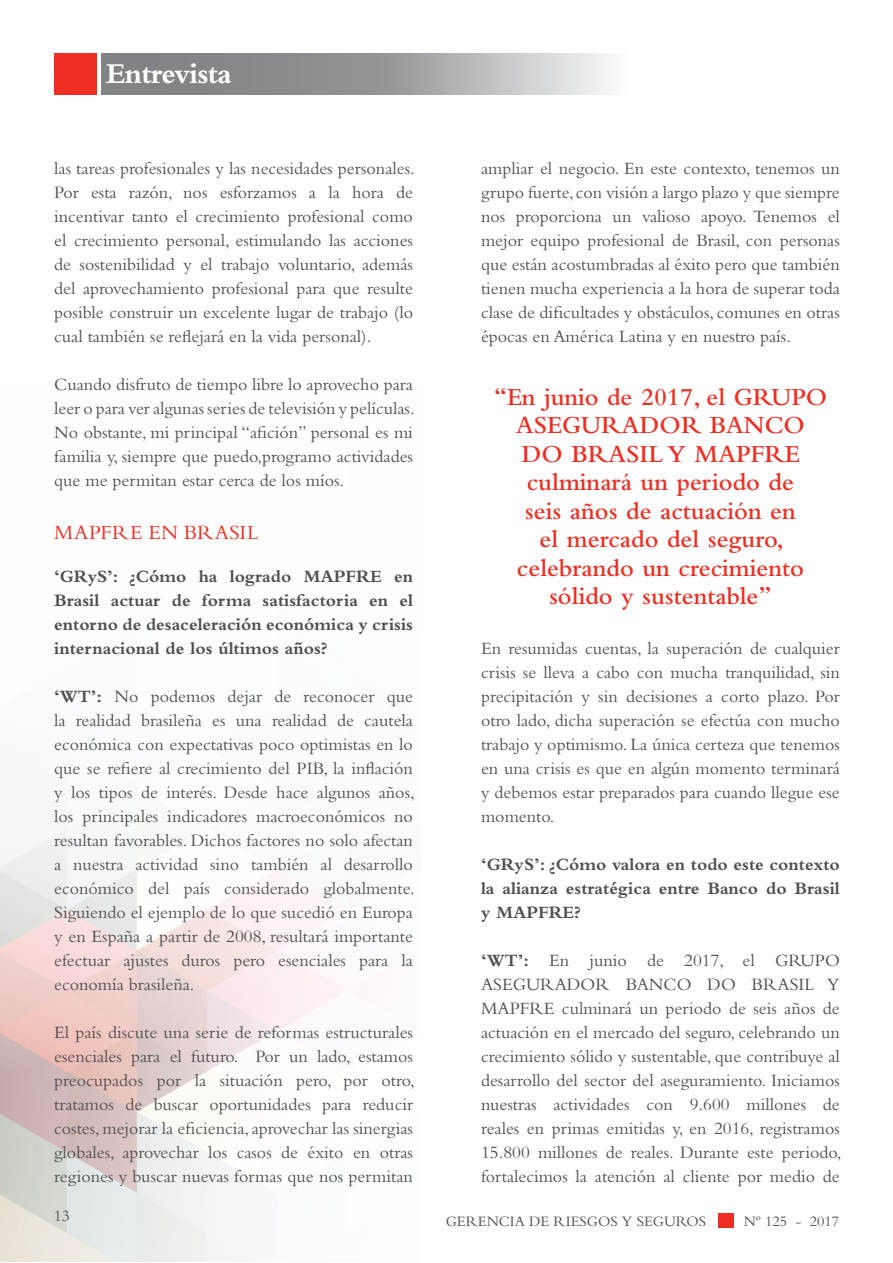
<style>
.page{position:relative;width:893px;height:1263px;background:#fff}
.page>*{position:absolute;margin:0;border:0;box-sizing:border-box;transform-origin:0 0}
.t1{font:700 30px "Bembo Std";letter-spacing:-.025em;color:#fff}
.t2{font:600 25.5px/28.5px "Bembo Std";color:#ee2e22;text-align:center}
.t3{font:21px "Bembo Std";letter-spacing:.02em;color:#ee2e22}
.t4{font:18px/24px "Bembo Std";color:#505052;text-align:justify}
.t5{font:700 18px/24px "Bembo Std";color:#505052;text-align:justify}
.t6{font:16.5px "Bembo Std";color:#505052}
.t7{font:15px "Bembo Std";color:#505052}
.s1{font-weight:700}
</style>
<div class="page">
<svg style="left:0;top:53px;width:423px;height:1209px"></svg>
<div style="left:54px;top:54px;width:43px;height:41px;background:#ee2e22"></div>
<svg style="left:101px;top:54px;width:506px;height:41px"></svg>
<div style="left:718px;top:1213px;width:15px;height:15px;background:#ee2e22"></div>
<h1 class="t1" style="left:106px;top:57px;width:127px">Entrevista</h1>
<p class="t4" style="left:54px;top:156px;width:362px">las tareas profesionales y las necesidades personales.<br>Por esta razón, nos esforzamos a la hora de incentivar tanto el crecimiento profesional como el crecimiento personal, estimulando las acciones de sostenibilidad y el trabajo voluntario, además del aprovechamiento profesional para que resulte posible construir un excelente lugar de trabajo (lo cual también se reflejará en la vida personal).</p>
<p class="t4" style="left:54px;top:372px;width:362px">Cuando disfruto de tiempo libre lo aprovecho para leer o para ver algunas series de televisión y películas.<br>No obstante, mi principal “afición” personal es mi familia y, siempre que puedo,programo actividades que me permitan estar cerca de los míos.</p>
<p class="t3" style="left:54px;top:520px;width:206px">MAPFRE EN BRASIL</p>
<p class="t5" style="left:54px;top:564px;width:360px">‘GRyS’: ¿Cómo ha logrado MAPFRE en Brasil actuar de forma satisfactoria en el entorno de desaceleración económica y crisis internacional de los últimos años?</p>
<p class="t4" style="left:54px;top:684px;width:362px"><span class="s1">‘WT’:</span> No podemos dejar de reconocer que la realidad brasileña es una realidad de cautela económica con expectativas poco optimistas en lo que se refiere al crecimiento del PIB, la inflación y los tipos de interés. Desde hace algunos años, los principales indicadores macroeconómicos no resultan favorables. Dichos factores no solo afectan a nuestra actividad sino también al desarrollo económico del país considerado globalmente.<br>Siguiendo el ejemplo de lo que sucedió en Europa y en España a partir de 2008, resultará importante efectuar ajustes duros pero esenciales para la economía brasileña.</p>
<p class="t4" style="left:54px;top:1020px;width:362px">El país discute una serie de reformas estructurales esenciales para el futuro. Por un lado, estamos preocupados por la situación pero, por otro, tratamos de buscar oportunidades para reducir costes, mejorar la eficiencia, aprovechar las sinergias globales, aprovechar los casos de éxito en otras regiones y buscar nuevas formas que nos permitan</p>
<p class="t6" style="left:54px;top:1206px;width:18px">13</p>
<p class="t4" style="left:481px;top:156px;width:360px">ampliar el negocio. En este contexto, tenemos un grupo fuerte, con visión a largo plazo y que siempre nos proporciona un valioso apoyo. Tenemos el mejor equipo profesional de Brasil, con personas que están acostumbradas al éxito pero que también tienen mucha experiencia a la hora de superar toda clase de dificultades y obstáculos, comunes en otras épocas en América Latina y en nuestro país.</p>
<h2 class="t2" style="left:494px;top:382px;width:335px">“En junio de 2017, el GRUPO<br>ASEGURADOR BANCO<br>DO BRASIL Y MAPFRE culminará un periodo de<br>seis años de actuación en<br>el mercado del seguro, celebrando un crecimiento sólido y sustentable”</h2>
<p class="t4" style="left:481px;top:636px;width:360px">En resumidas cuentas, la superación de cualquier crisis se lleva a cabo con mucha tranquilidad, sin precipitación y sin decisiones a corto plazo. Por otro lado, dicha superación se efectúa con mucho trabajo y optimismo. La única certeza que tenemos en una crisis es que en algún momento terminará y debemos estar preparados para cuando llegue ese momento.</p>
<p class="t5" style="left:481px;top:852px;width:360px">‘GRyS’: ¿Cómo valora en todo este contexto la alianza estratégica entre Banco do Brasil y MAPFRE?</p>
<p class="t4" style="left:481px;top:948px;width:362px"><span class="s1">‘WT’:</span> En junio de 2017, el GRUPO ASEGURADOR BANCO DO BRASIL Y MAPFRE culminará un periodo de seis años de actuación en el mercado del seguro, celebrando un crecimiento sólido y sustentable, que contribuye al desarrollo del sector del aseguramiento. Iniciamos nuestras actividades con 9.600 millones de reales en primas emitidas y, en 2016, registramos 15.800 millones de reales. Durante este periodo, fortalecimos la atención al cliente por medio de</p>
<p class="t7" style="left:446px;top:1212px;width:262px">GERENCIA DE RIESGOS Y SEGUROS</p>
<p class="t7" style="left:744px;top:1212px;width:97px">Nº 125 - 2017</p>
</div>
